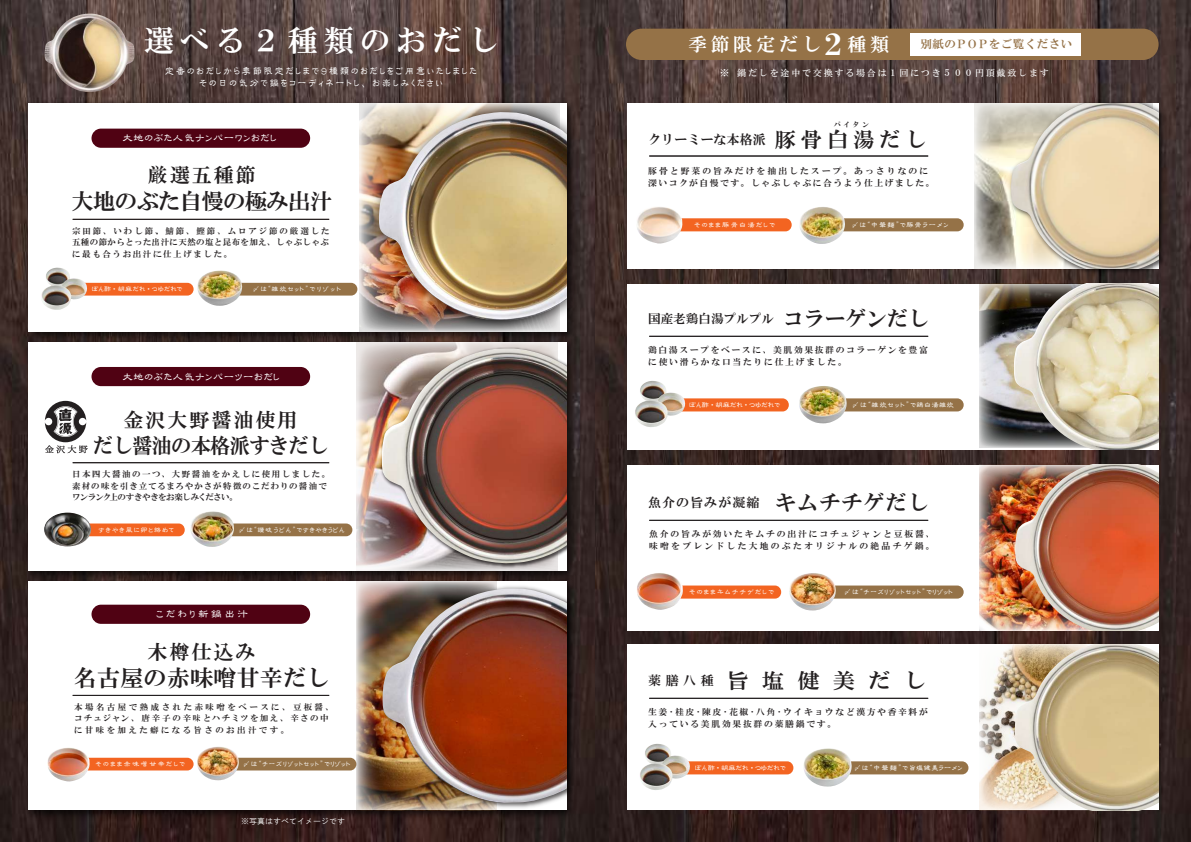
<style>
.page{position:relative;width:1191px;height:842px;background:#fff}
.page>*{position:absolute;margin:0;border:0;box-sizing:border-box;transform-origin:0 0}
.t1{font:30px "HG Mincho E";letter-spacing:.2em;color:#fff}
.t2{font:23px "HG Mincho E";letter-spacing:.01em;color:#231f20}
.t3{font:22.3px "HG Mincho E";letter-spacing:-.03em;color:#231f20}
.t4{font:21px "HG Mincho E";letter-spacing:-.03em;color:#231f20;scale:.96 1}
.t5{font:21px "HG Mincho E";letter-spacing:-.03em;color:#231f20;scale:1.06 1}
.t6{font:20px "HG Mincho E";letter-spacing:.1em;color:#231f20}
.t7{font:18.9px "HG Mincho E";letter-spacing:.2em;color:#fff}
.t8{font:13px "HG Mincho E";letter-spacing:.005em;color:#231f20}
.t9{font:13px "HG Mincho E";letter-spacing:.08em;color:#231f20}
.t10{font:12.5px "HG Mincho E";letter-spacing:.005em;color:#231f20}
.t11{font:11.4px "HG Mincho E";letter-spacing:.05em;color:#957247}
.t12{font:10.5px "Leisu EGP Medium SJIS";letter-spacing:.05em;color:#fff}
.t13{font:10.5px "Leisu EGP Medium SJIS";letter-spacing:.25em;color:#fff}
.t14{font:10.4px/12px "Leisu EGP Medium SJIS";letter-spacing:.22em;color:#fff;text-align:center;scale:.87 1}
.t15{font:9px "HG Mincho B";letter-spacing:.2em;color:#fff}
.t16{font:8.8px/12.3px "HG Mincho E";letter-spacing:.2em;color:#231f20}
.t17{font:8.8px/12.3px "HG Mincho E";letter-spacing:.17em;color:#231f20}
.t18{font:8.4px/11.8px "HG Mincho E";letter-spacing:.13em;color:#231f20}
.t19{font:8.4px/11.8px "HG Mincho E";letter-spacing:.185em;color:#231f20;text-align:justify}
.t20{font:8.4px/11.8px "HG Mincho E";letter-spacing:.29em;color:#231f20}
.t21{font:8px "HGS Gothic M";color:#fff}
.t22{font:7.2px "Leisu EGP Medium SJIS";letter-spacing:.15em;color:#fff}
.t23{font:7.2px "Leisu EGP Medium SJIS";letter-spacing:.02em;color:#fff}
.t24{font:7.2px "Leisu EGP Medium SJIS";letter-spacing:.18em;color:#fff}
.t25{font:7.2px "Leisu EGP Medium SJIS";letter-spacing:.05em;color:#fff}
.t26{font:7.2px "Leisu EGP Medium SJIS";letter-spacing:.1em;color:#fff}
.t27{font:7.1px "Leisu EGP Medium SJIS";letter-spacing:.15em;color:#fff}
.t28{font:7px "Leisu EGP Medium SJIS";letter-spacing:.06em;color:#fff}
.t29{font:7px "Leisu EGP Medium SJIS";letter-spacing:.055em;color:#fff}
.t30{font:7px "Leisu EGP Medium SJIS";letter-spacing:.15em;color:#fff}
.t31{font:7px "Leisu EGP Medium SJIS";letter-spacing:.21em;color:#fff}
.t32{font:7px "Leisu EGP Medium SJIS";letter-spacing:.13em;color:#fff}
.t33{font:7px "HG Mincho E";color:#231f20}
.s1{font-size:28.9px}
.s2{font-size:21px}
.s3{font-size:13px}
</style>
<div class="page">
<img style="left:0;top:0;width:1191px;height:842px">
<div style="left:627px;top:103px;width:531px;height:166px;background:#fff"></div>
<div style="left:627px;top:465px;width:531px;height:166px;background:#fff"></div>
<div style="left:627px;top:644px;width:531px;height:166px;background:#fff"></div>
<div style="left:627px;top:284px;width:531px;height:166px;background:#fff"></div>
<img style="left:979px;top:465px;width:36px;height:166px">
<img style="left:979px;top:285px;width:35px;height:163px">
<img style="left:979px;top:644px;width:35px;height:166px">
<hr style="left:649px;top:698px;width:279px;height:1px;background:#231f20">
<hr style="left:649px;top:336px;width:279px;height:1px;background:#231f20">
<hr style="left:649px;top:156px;width:279px;height:1px;background:#231f20">
<hr style="left:649px;top:520px;width:279px;height:1px;background:#231f20">
<div style="left:626px;top:29px;width:532px;height:31px;background:#957247;border-radius:16px"></div>
<div style="left:910px;top:33px;width:170px;height:22px;background:#fff"></div>
<img style="left:1015px;top:465px;width:143px;height:166px">
<img style="left:1014px;top:644px;width:144px;height:166px">
<img style="left:1014px;top:285px;width:144px;height:165px">
<img style="left:22px;top:97px;width:135px;height:239px">
<div style="left:29px;top:103px;width:538px;height:229px;background:#fff"></div>
<img style="left:22px;top:336px;width:558px;height:239px">
<div style="left:29px;top:342px;width:538px;height:229px;background:#fff"></div>
<img style="left:22px;top:575px;width:176px;height:249px">
<div style="left:29px;top:581px;width:538px;height:229px;background:#fff"></div>
<hr style="left:73px;top:219px;width:256px;height:1px;background:#231f20">
<div style="left:91px;top:129px;width:219px;height:19px;background:#500213;border-radius:10px"></div>
<hr style="left:73px;top:462px;width:256px;height:1px;background:#231f20">
<div style="left:91px;top:367px;width:219px;height:19px;background:#500213;border-radius:10px"></div>
<hr style="left:73px;top:695px;width:256px;height:1px;background:#231f20">
<div style="left:91px;top:605px;width:219px;height:19px;background:#500213;border-radius:10px"></div>
<img style="left:357px;top:348px;width:21px;height:223px">
<img style="left:378px;top:348px;width:180px;height:223px">
<img style="left:382px;top:348px;width:185px;height:215px">
<div style="left:50px;top:283px;width:144px;height:13px;background:#f36421;border-radius:6px"></div>
<img style="left:46px;top:268px;width:24px;height:17px">
<img style="left:62px;top:278px;width:25px;height:21px">
<img style="left:41px;top:285px;width:30px;height:25px">
<div style="left:649px;top:218px;width:142px;height:13px;background:#f36421;border-radius:6px"></div>
<div style="left:207px;top:523px;width:145px;height:13px;background:#957247;border-radius:6px"></div>
<div style="left:48px;top:523px;width:137px;height:13px;background:#f36421;border-radius:6px"></div>
<img style="left:44px;top:512px;width:47px;height:34px;border-radius:50%">
<img style="left:190px;top:511px;width:44px;height:36px">
<div style="left:48px;top:758px;width:146px;height:12px;background:#f36421;border-radius:6px"></div>
<img style="left:799px;top:207px;width:37px;height:37px">
<div style="left:814px;top:398px;width:149px;height:13px;background:#957247;border-radius:6px"></div>
<div style="left:646px;top:398px;width:143px;height:13px;background:#f36421;border-radius:6px"></div>
<img style="left:640px;top:381px;width:26px;height:19px">
<img style="left:657px;top:393px;width:28px;height:23px">
<img style="left:635px;top:400px;width:33px;height:27px">
<img style="left:799px;top:386px;width:47px;height:37px">
<div style="left:819px;top:761px;width:149px;height:13px;background:#957247;border-radius:6px"></div>
<div style="left:651px;top:761px;width:142px;height:13px;background:#f36421;border-radius:6px"></div>
<div style="left:814px;top:585px;width:149px;height:14px;background:#957247;border-radius:6px"></div>
<div style="left:639px;top:585px;width:142px;height:14px;background:#f36421;border-radius:6px"></div>
<img style="left:649px;top:573px;width:21px;height:2px">
<img style="left:789px;top:573px;width:47px;height:37px">
<img style="left:803px;top:748px;width:48px;height:38px">
<img style="left:836px;top:91px;width:355px;height:194px">
<img style="left:1011px;top:103px;width:147px;height:166px">
<img style="left:47px;top:747px;width:43px;height:34px">
<svg style="left:45px;top:401px;width:43px;height:52px"></svg>
<img style="left:157px;top:89px;width:527px;height:259px">
<img style="left:379px;top:112px;width:188px;height:208px">
<img style="left:45px;top:14px;width:89px;height:78px">
<img style="left:198px;top:575px;width:496px;height:267px">
<img style="left:382px;top:588px;width:185px;height:215px">
<h1 class="t1" style="left:144px;top:25px;width:355px">選べる２種類のおだし</h1>
<p class="t14" style="left:165px;top:65px;width:360px">定番のおだしから季節限定だしまで９種類のおだしをご用意いたしましたその日の気分で鍋をコーディネートし、 お楽しみください</p>
<p class="t15" style="left:720px;top:68px;width:330px">※ 鍋だしを途中で交換する場合は１回につき５００円頂戴致します</p>
<h3 class="t7" style="left:688px;top:35px;width:202px">季節限定だし<span class="s1">2</span>種類</h3>
<p class="t11" style="left:920px;top:38px;width:153px">別紙のＰＯＰをご覧ください</p>
<p class="t12" style="left:122px;top:133px;width:156px">大地のぶた人気ナンバーワンおだし</p>
<h3 class="t6" style="left:148px;top:164px;width:109px">厳選五種節</h3>
<h3 class="t3" style="left:72px;top:189px;width:262px">大地のぶた自慢の極み出汁</h3>
<p class="t19" style="left:72px;top:225px;width:259px">宗田節、いわし節、鯖節、鰹節、ムロアジ節の厳選した五種の節からとった出汁に天然の塩と昆布を加え、しゃぶしゃぶに最も合うお出汁に仕上げました。</p>
<p class="t29" style="left:92px;top:286px;width:92px">ぽん酢・胡麻だれ・つゆだれで</p>
<p class="t30" style="left:253px;top:286px;width:90px">〆は“雑炊セット”でリゾット</p>
<p class="t12" style="left:122px;top:371px;width:159px">大地のぶた人気ナンバーツーおだし</p>
<h3 class="t6" style="left:123px;top:410px;width:175px">金沢大野醤油使用</h3>
<h3 class="t4" style="left:93px;top:435px;width:247px">だし醤油の本格派すきだし</h3>
<p class="t18" style="left:72px;top:468px;width:259px">日本四大醤油の一つ、大野醤油をかえしに使用しました。素材の味を引き立てるまろやかさが特徴のこだわりの醤油でワンランク上のすきやきをお楽しみください。</p>
<p class="t32" style="left:99px;top:526px;width:77px">すきやき風に卵と絡めて</p>
<p class="t28" style="left:239px;top:526px;width:107px">〆は“讃岐うどん”ですきやきうどん</p>
<p class="t13" style="left:156px;top:609px;width:94px">こだわり新鍋出汁</p>
<h3 class="t6" style="left:147px;top:641px;width:109px">木樽仕込み</h3>
<h2 class="t2" style="left:74px;top:666px;width:257px">名古屋の赤味噌甘辛だし</h2>
<p class="t20" style="left:74px;top:701px;width:261px">本場名古屋で熟成された赤味噌をベースに、豆板醤、コチュジャン、唐辛子の辛味とハチミツを加え、辛さの中に甘味を加えた癖になる旨さのお出汁です。</p>
<p class="t31" style="left:96px;top:760px;width:91px">そのまま赤味噌甘辛だしで</p>
<p class="t27" style="left:243px;top:760px;width:109px">〆は“チーズリゾットセット”でリゾット</p>
<p class="t21" style="left:241px;top:817px;width:105px">※写真はすべてイメージです</p>
<p class="t33" style="left:833px;top:121px;width:37px">パイタン</p>
<h3 class="t8" style="left:648px;top:133px;width:279px">クリーミーな本格派 <span class="s2">豚骨白湯だし</span></h3>
<p class="t17" style="left:648px;top:165px;width:288px">豚骨と野菜の旨みだけを抽出したスープ。あっさりなのに深いコクが自慢です。しゃぶしゃぶに合うよう仕上げました。</p>
<p class="t24" style="left:694px;top:221px;width:82px">そのまま豚骨白湯だしで</p>
<p class="t22" style="left:851px;top:221px;width:98px">〆は“中華麺”で豚骨ラーメン</p>
<h3 class="t10" style="left:648px;top:312px;width:282px">国産老鶏白湯プルプル <span class="s2">コラーゲンだし</span></h3>
<p class="t16" style="left:648px;top:344px;width:281px">鶏白湯スープをベースに、美肌効果抜群のコラーゲンを豊富に使い滑らかな口当たりに仕上げました。</p>
<p class="t23" style="left:689px;top:401px;width:92px">ぽん酢・胡麻だれ・つゆだれで</p>
<p class="t26" style="left:852px;top:401px;width:103px">〆は“雑炊セット”で鶏白湯雑炊</p>
<h3 class="t9" style="left:648px;top:496px;width:282px">魚介の旨みが凝縮 <span class="s2">キムチチゲだし</span></h3>
<p class="t16" style="left:649px;top:528px;width:287px">魚介の旨みが効いたキムチの出汁にコチュジャンと豆板醤、味噌をブレンドした大地のぶたオリジナルの絶品チゲ鍋。</p>
<p class="t24" style="left:689px;top:588px;width:86px">そのままキムチチゲだしで</p>
<p class="t22" style="left:844px;top:588px;width:110px">〆は“チーズリゾットセット”でリゾット</p>
<h3 class="t5" style="left:648px;top:670px;width:263px"><span class="s3">薬膳八種</span> 旨塩健美だし</h3>
<p class="t16" style="left:648px;top:706px;width:281px">生姜･桂皮･陳皮･花椒･八角･ウイキョウなど漢方や香辛料が入っている美肌効果抜群の薬膳鍋です。</p>
<p class="t23" style="left:695px;top:764px;width:92px">ぽん酢・胡麻だれ・つゆだれで</p>
<p class="t25" style="left:854px;top:764px;width:110px">〆は“中華麺”で旨塩健美ラーメン</p>
</div>
